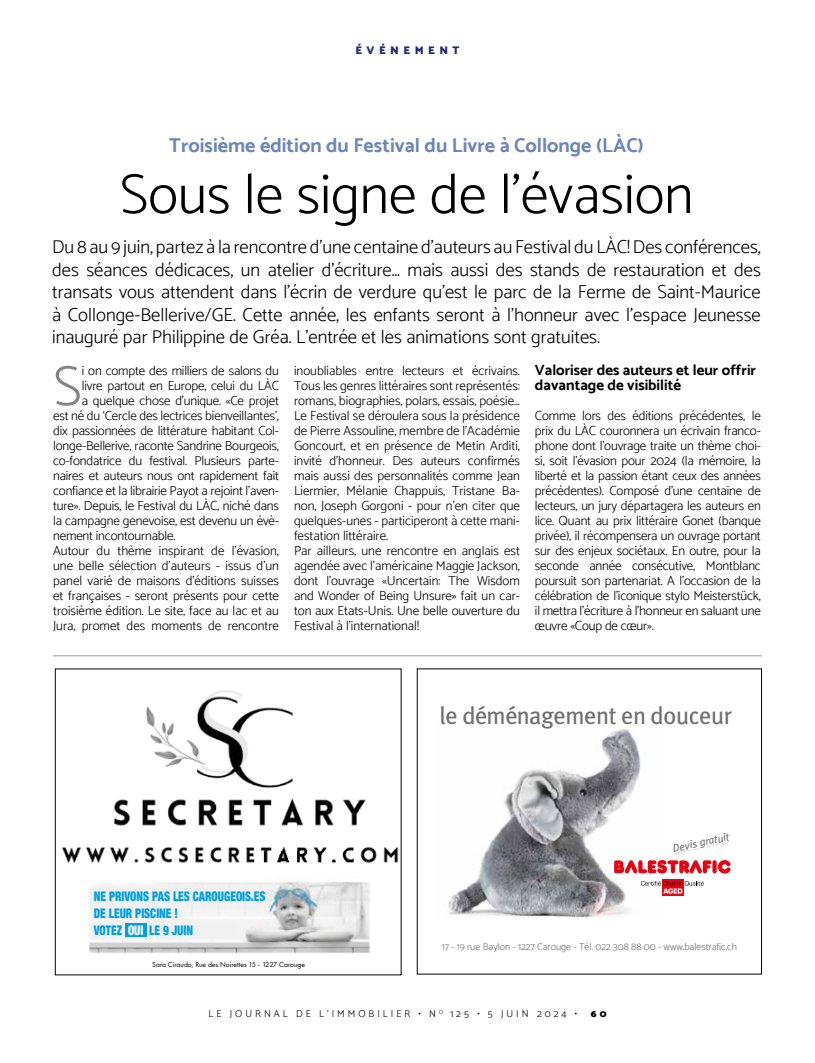
<style>
.page{position:relative;width:815px;height:1063px;background:#fff}
.page>*{position:absolute;margin:0;border:0;box-sizing:border-box;transform-origin:0 0}
.t1{font:300 56.38px "Catamaran";color:#838382}
.t2{font:300 56.25px "Catamaran";color:#000}
.t3{font:24.38px "Meta Plus";letter-spacing:-.02em;color:#706f6f}
.t4{font:700 20px "Catamaran";color:#6c85ba}
.t5{font:300 18.75px/22.5px "Catamaran";color:#000;text-align:justify}
.t6{font:700 15px/15px "Catamaran";color:#000}
.t7{font:900 condensed 13.25px/17.1px "Helvetica Neue";color:#009fe3;scale:.85 1}
.t8{font:300 13.12px/15px "Catamaran";color:#000}
.t9{font:900 11.25px "Catamaran";letter-spacing:.4em;color:#232c77}
.t10{font:italic 10.75px "Meta Plus";color:#706f6f}
.t11{font:300 10px "Catamaran";color:#717070}
.t12{font:300 10px "Catamaran";letter-spacing:.3em;color:#000}
.t13{font:900 10px "Catamaran";color:#000}
.t14{font:7.62px "Futura PT";color:#000}
.s1{color:#fff}
</style>
<div class="page">
<hr style="left:53px;top:656px;width:709px;height:1px;background:#979696">
<img style="left:62px;top:690px;width:337px;height:173px">
<img style="left:89px;top:882px;width:281px;height:71px">
<div style="left:125px;top:924px;width:22px;height:13px;background:#009fe3"></div>
<img style="left:263px;top:851px;width:95px;height:79px">
<svg style="left:263px;top:891px;width:2px;height:10px"></svg>
<svg style="left:448px;top:728px;width:283px;height:190px"></svg>
<p class="t9" style="left:355px;top:43px;width:106px">ÉVÉNEMENT</p>
<h3 class="t4" style="left:169px;top:133px;width:476px">Troisième édition du Festival du Livre à Collonge (LÀC)</h3>
<h2 class="t2" style="left:120px;top:161px;width:575px">Sous le signe de l’évasion</h2>
<p class="t5" style="left:52px;top:236px;width:710px">Du 8 au 9 juin, partez à la rencontre d’une centaine d’auteurs au Festival du LÀC! Des conférences, des séances dédicaces, un atelier d’écriture… mais aussi des stands de restauration et des transats vous attendent dans l’écrin de verdure qu’est le parc de la Ferme de Saint-Maurice à Collonge-Bellerive/GE. Cette année, les enfants seront à l’honneur avec l’espace Jeunesse inauguré par Philippine de Gréa. L’entrée et les animations sont gratuites.</p>
<h1 class="t1" style="left:53px;top:353px;width:30px">S</h1>
<p class="t8" style="left:82px;top:363px;width:199px">i on compte des milliers de salons du</p>
<p class="t8" style="left:82px;top:378px;width:199px">livre partout en Europe, celui du LÀC</p>
<p class="t8" style="left:82px;top:393px;width:199px">a quelque chose d’unique. «Ce projet</p>
<p class="t8" style="left:53px;top:408px;width:227px">est né du ‘Cercle des lectrices bienveillantes’,</p>
<p class="t8" style="left:53px;top:423px;width:227px">dix passionnées de littérature habitant Col-</p>
<p class="t8" style="left:53px;top:438px;width:227px">longe-Bellerive, raconte Sandrine Bourgeois,</p>
<p class="t8" style="left:53px;top:453px;width:227px">co-fondatrice du festival. Plusieurs parte-</p>
<p class="t8" style="left:53px;top:468px;width:227px">naires et auteurs nous ont rapidement fait</p>
<p class="t8" style="left:53px;top:483px;width:227px">confiance et la librairie Payot a rejoint l’aven-</p>
<p class="t8" style="left:53px;top:498px;width:227px">ture». Depuis, le Festival du LÀC, niché dans</p>
<p class="t8" style="left:53px;top:513px;width:227px">la campagne genevoise, est devenu un évè-</p>
<p class="t8" style="left:53px;top:528px;width:124px">nement incontournable.</p>
<p class="t8" style="left:53px;top:543px;width:227px">Autour du thème inspirant de l’évasion,</p>
<p class="t8" style="left:53px;top:558px;width:227px">une belle sélection d’auteurs - issus d’un</p>
<p class="t8" style="left:53px;top:573px;width:227px">panel varié de maisons d’éditions suisses</p>
<p class="t8" style="left:53px;top:588px;width:227px">et françaises - seront présents pour cette</p>
<p class="t8" style="left:53px;top:603px;width:227px">troisième édition. Le site, face au lac et au</p>
<p class="t8" style="left:53px;top:618px;width:227px">Jura, promet des moments de rencontre</p>
<p class="t8" style="left:294px;top:363px;width:227px">inoubliables entre lecteurs et écrivains.<br>Tous les genres littéraires sont représentés: romans, biographies, polars, essais, poésie… Le Festival se déroulera sous la présidence de Pierre Assouline, membre de l’Académie Goncourt, et en présence de Metin Arditi, invité d’honneur. Des auteurs confirmés mais aussi des personnalités comme Jean Liermier, Mélanie Chappuis, Tristane Ba&shy;non, Joseph Gorgoni - pour n’en citer que quelques-unes - participeront à cette mani&shy;festation littéraire.<br>Par ailleurs, une rencontre en anglais est agendée avec l’américaine Maggie Jackson, dont l’ouvrage «Uncertain: The Wisdom and Wonder of Being Unsure» fait un car&shy;ton aux Etats-Unis. Une belle ouverture du Festival à l’international!</p>
<p class="t6" style="left:535px;top:362px;width:223px">Valoriser des auteurs et leur offrir davantage de visibilité</p>
<p class="t8" style="left:535px;top:408px;width:227px;text-align:justify">Comme lors des éditions précédentes, le prix du LÀC couronnera un écrivain franco&shy;phone dont l’ouvrage traite un thème choi&shy;si, soit l’évasion pour 2024 (la mémoire, la liberté et la passion étant ceux des années précédentes). Composé d’une centaine de lecteurs, un jury départagera les auteurs en lice. Quant au prix littéraire Gonet (banque privée), il récompensera un ouvrage portant sur des enjeux sociétaux. En outre, pour la seconde année consécutive, Montblanc poursuit son partenariat. A l’occasion de la célébration de l’iconique stylo Meisterstück, il mettra l’écriture à l’honneur en saluant une œuvre «Coup de cœur».</p>
<h3 class="t3" style="left:440px;top:701px;width:294px">le déménagement en douceur</h3>
<p class="t10" style="left:671px;top:842px;width:59px;rotate:-12deg">Devis gratuit</p>
<p class="t7" style="left:94px;top:887px;width:203px">NE PRIVONS PAS LES CAROUGEOIS.ES<br>DE LEUR PISCINE !<br>VOTEZ <span class="s1">OUI</span> LE 9 JUIN</p>
<p class="t14" style="left:152px;top:960px;width:155px">Sara Ciraudo, Rue des Noirettes 15 - 1227 Carouge</p>
<p class="t11" style="left:442px;top:941px;width:297px">17 - 19 rue Baylon - 1227 Carouge - Tél. 022 308 88 00 - www.balestrafic.ch</p>
<p class="t12" style="left:208px;top:1008px;width:370px">LE JOURNAL DE L’IMMOBILIER • N <sup>O</sup> 125 • 5 JUIN 2024 •</p>
<p class="t13" style="left:591px;top:1008px;width:17px">6 0</p>
</div>
